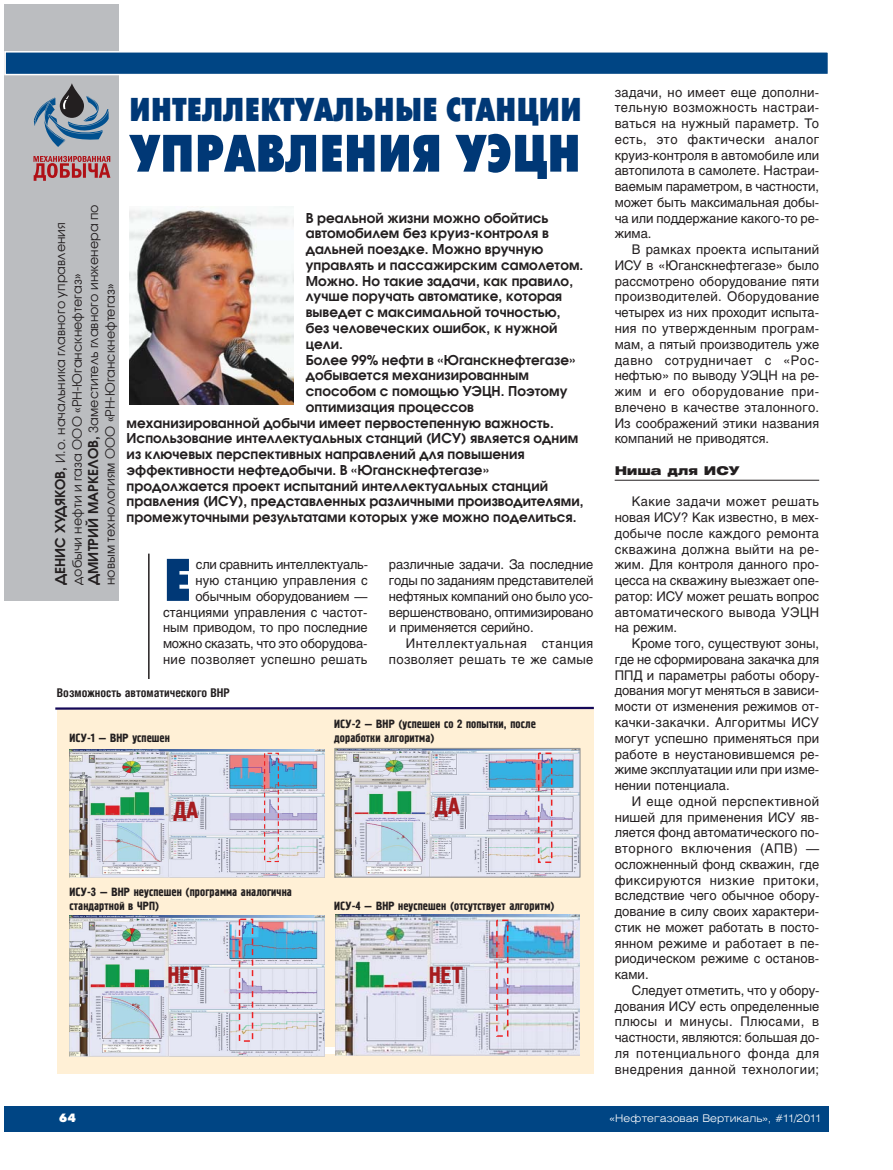
<style>
.page{position:relative;width:893px;height:1170px;background:#fff}
.page>*{position:absolute;margin:0;border:0;box-sizing:border-box;transform-origin:0 0}
.t1{font:700 60px "Futura Futuris X Cond C";color:#003876}
.t2{font:700 52.5px "Futura Futuris X Cond C";letter-spacing:-.005em;color:#003876}
.t3{font:700 33px "Futura Futuris X Cond C";letter-spacing:-.005em;color:#003876}
.t4{font:23.4px "Pollock C1";color:#a71c20}
.t5{font:600 13.5px "Avant Garde Gothic C";letter-spacing:.005em;color:#231f20}
.t6{font:13.2px/15.8px "Helios";color:#231f20;text-align:justify}
.t7{font:13.2px/15.8px "Helios";letter-spacing:.035em;color:#231f20;text-align:right}
.t8{font:12.75px/16.5px "Avant Garde Gothic C";letter-spacing:.005em;color:#231f20}
.t9{font:12px/14.4px "Pollock C1";color:#231f20}
.t10{font:700 12px "Helios Cond";color:#231f20}
.t11{font:900 12px "Helios Ext";letter-spacing:.005em;color:#231f20}
.t12{font:12px "Futura Futuris XC";color:#fff}
.t13{font:300 10.5px "Helios Ext";color:#fff}
.s1{font-weight:600;font-size:13.5px}
</style>
<div class="page">
<div style="left:4px;top:1106px;width:825px;height:25px;background:#004584"></div>
<div style="left:4px;top:4px;width:115px;height:597px;background:#bbbdc0"></div>
<hr style="left:615px;top:480px;width:204px;height:1px;background:#231f20">
<div style="left:6px;top:53px;width:822px;height:21px;background:#004584"></div>
<div style="left:4px;top:51px;width:825px;height:24px;border:2px solid #fff"></div>
<hr style="left:148px;top:553px;width:2px;height:520px;background:#231f20">
<img style="left:130px;top:207px;width:164px;height:197px">
<svg style="left:33px;top:156px;width:77px;height:25px"></svg>
<svg style="left:34px;top:83px;width:75px;height:64px"></svg>
<div style="left:57px;top:694px;width:537px;height:379px;background:#fff0d6"></div>
<div style="left:80px;top:1046px;width:487px;height:7px;background:#fff"></div>
<img style="left:70px;top:749px;width:254px;height:128px">
<div style="left:264px;top:752px;width:15px;height:110px;border:1px dashed #ed2224"></div>
<img style="left:336px;top:749px;width:243px;height:126px">
<div style="left:334px;top:747px;width:247px;height:130px;border:1px solid #969696"></div>
<div style="left:538px;top:752px;width:14px;height:110px;border:2px dashed #ed2224"></div>
<img style="left:335px;top:914px;width:245px;height:141px">
<div style="left:496px;top:919px;width:12px;height:117px;border:2px dashed #ed2224"></div>
<img style="left:69px;top:915px;width:255px;height:141px">
<div style="left:239px;top:918px;width:14px;height:123px;border:2px dashed #ed2224"></div>
<div style="left:57px;top:679px;width:537px;height:29px;background:#fff"></div>
<svg style="left:55px;top:706px;width:539px;height:4px"></svg>
<h3 class="t3" style="left:129px;top:97px;width:454px">ИНТЕЛЛЕКТУАЛЬНЫЕ СТАНЦИИ</h3>
<h2 class="t2" style="left:129px;top:133px;width:454px">УПРАВЛЕНИЯ УЭЦН</h2>
<p class="t8" style="left:54px;top:585px;width:382px;rotate:-90deg"><span class="s1">ДЕНИС ХУДЯКОВ,</span> И.о. начальника главного управления добычи нефти и газа ООО «РН-Юганскнефтегаз» <span class="s1">ДМИТРИЙ МАРКЕЛОВ,</span> Заместитель главного инженера по новым технологиям ООО «РН-Юганскнефтегаз»</p>
<p class="t5" style="left:306px;top:213px;width:244px">В реальной жизни можно обойтись</p>
<p class="t5" style="left:306px;top:228px;width:245px">автомобилем без круиз-контроля в</p>
<p class="t5" style="left:306px;top:244px;width:239px">дальней поездке. Можно вручную</p>
<p class="t5" style="left:306px;top:260px;width:279px">управлять и пассажирским самолетом.</p>
<p class="t5" style="left:306px;top:276px;width:269px">Можно. Но такие задачи, как правило,</p>
<p class="t5" style="left:306px;top:291px;width:258px">лучше поручать автоматике, которая</p>
<p class="t5" style="left:306px;top:307px;width:256px">выведет с максимальной точностью,</p>
<p class="t5" style="left:306px;top:323px;width:253px">без человеческих ошибок, к нужной</p>
<p class="t5" style="left:306px;top:339px;width:39px">цели.</p>
<p class="t5" style="left:306px;top:354px;width:271px">Более 99% нефти в «Юганскнефтегазе»</p>
<p class="t5" style="left:306px;top:370px;width:225px">добывается механизированным</p>
<p class="t5" style="left:306px;top:386px;width:263px">способом с помощью УЭЦН. Поэтому</p>
<p class="t5" style="left:306px;top:402px;width:170px">оптимизация процессов</p>
<p class="t5" style="left:127px;top:417px;width:429px">механизированной добычи имеет первостепенную важность.</p>
<p class="t5" style="left:127px;top:433px;width:453px">Использование интеллектуальных станций (ИСУ) является одним</p>
<p class="t5" style="left:127px;top:449px;width:400px">из ключевых перспективных направлений для повышения</p>
<p class="t5" style="left:127px;top:465px;width:364px">эффективности нефтедобычи. В «Юганскнефтегазе»</p>
<p class="t5" style="left:127px;top:480px;width:423px">продолжается проект испытаний интеллектуальных станций</p>
<p class="t5" style="left:127px;top:496px;width:458px">правления (ИСУ), представленных различными производителями,</p>
<p class="t5" style="left:127px;top:512px;width:452px">промежуточными результатами которых уже можно поделиться.</p>
<h1 class="t1" style="left:163px;top:556px;width:30px">Е</h1>
<p class="t6" style="left:163px;top:558px;width:206px;text-align:right">сли сравнить интеллектуаль-<br>ную станцию управления с обычным оборудованием — станциями управления с частот&shy;ным приводом, то про последние можно сказать, что это оборудова&shy;ние позволяет успешно решать</p>
<p class="t6" style="left:389px;top:558px;width:206px">различные задачи. За последние годы по заданиям представителей нефтяных компаний оно было усо&shy;вершенствовано, оптимизировано и применяется серийно.</p>
<p class="t7" style="left:389px;top:637px;width:206px">Интеллектуальная станция позволяет решать те же самые</p>
<p class="t10" style="left:57px;top:688px;width:174px">Возможность автоматического ВНР</p>
<p class="t9" style="left:70px;top:730px;width:102px">ИСУ-1 — ВНР успешен</p>
<p class="t9" style="left:334px;top:716px;width:203px">ИСУ-2 — ВНР (успешен со 2 попытки, после доработки алгоритма)</p>
<h3 class="t4" style="left:173px;top:796px;width:27px">ДА</h3>
<h3 class="t4" style="left:435px;top:792px;width:27px">ДА</h3>
<p class="t9" style="left:70px;top:884px;width:224px">ИСУ-3 — ВНР неуспешен (программа аналогична стандартной в ЧРП)</p>
<p class="t9" style="left:334px;top:898px;width:222px">ИСУ-4 — ВНР неуспешен (отсутствует алгоритм)</p>
<p class="t12" style="left:59px;top:1113px;width:18px">64</p>
<h3 class="t4" style="left:168px;top:961px;width:35px">НЕТ</h3>
<h3 class="t4" style="left:429px;top:961px;width:35px">НЕТ</h3>
<p class="t6" style="left:615px;top:85px;width:206px">задачи, но имеет еще дополни&shy;тельную возможность настраи&shy;ваться на нужный параметр. То есть, это фактически аналог круиз-контроля в автомобиле или автопилота в самолете. Настраи&shy;ваемым параметром, в частности, может быть максимальная добы&shy;ча или поддержание какого-то ре&shy;жима.</p>
<p class="t6" style="left:615px;top:243px;width:206px;text-indent:17px">В рамках проекта испытаний ИСУ в «Юганскнефтегазе» было рассмотрено оборудование пяти производителей. Оборудование четырех из них проходит испыта&shy;ния по утвержденным програм&shy;мам, а пятый производитель уже давно сотрудничает с «Рос&shy;нефтью» по выводу УЭЦН на ре&shy;жим и его оборудование при&shy;влечено в качестве эталонного.<br>Из соображений этики названия компаний не приводятся.</p>
<p class="t11" style="left:615px;top:466px;width:126px">Ниша для ИСУ</p>
<p class="t6" style="left:615px;top:495px;width:206px;text-indent:17px">Какие задачи может решать новая ИСУ? Как известно, в мех&shy;добыче после каждого ремонта скважина должна выйти на ре&shy;жим. Для контроля данного про&shy;цесса на скважину выезжает опе&shy;ратор: ИСУ может решать вопрос автоматического вывода УЭЦН на режим.</p>
<p class="t6" style="left:615px;top:637px;width:206px;text-indent:17px">Кроме того, существуют зоны, где не сформирована закачка для ППД и параметры работы обору&shy;дования могут меняться в зависи&shy;мости от изменения режимов от&shy;качки-закачки. Алгоритмы ИСУ могут успешно применяться при работе в неустановившемся ре&shy;жиме эксплуатации или при изме&shy;нении потенциала.</p>
<p class="t6" style="left:615px;top:794px;width:206px;text-indent:17px">И еще одной перспективной нишей для применения ИСУ яв&shy;ляется фонд автоматического по&shy;вторного включения (АПВ) — осложненный фонд скважин, где фиксируются низкие притоки, вследствие чего обычное обору&shy;дование в силу своих характери&shy;стик не может работать в посто&shy;янном режиме и работает в пе&shy;риодическом режиме с останов&shy;ками.</p>
<p class="t6" style="left:615px;top:983px;width:206px;text-indent:17px">Следует отметить, что у обору&shy;дования ИСУ есть определенные плюсы и минусы. Плюсами, в частности, являются: большая до&shy;ля потенциального фонда для внедрения данной технологии;</p>
<p class="t13" style="left:610px;top:1113px;width:213px">«Нефтегазовая Вертикаль», #11/2011</p>
</div>
